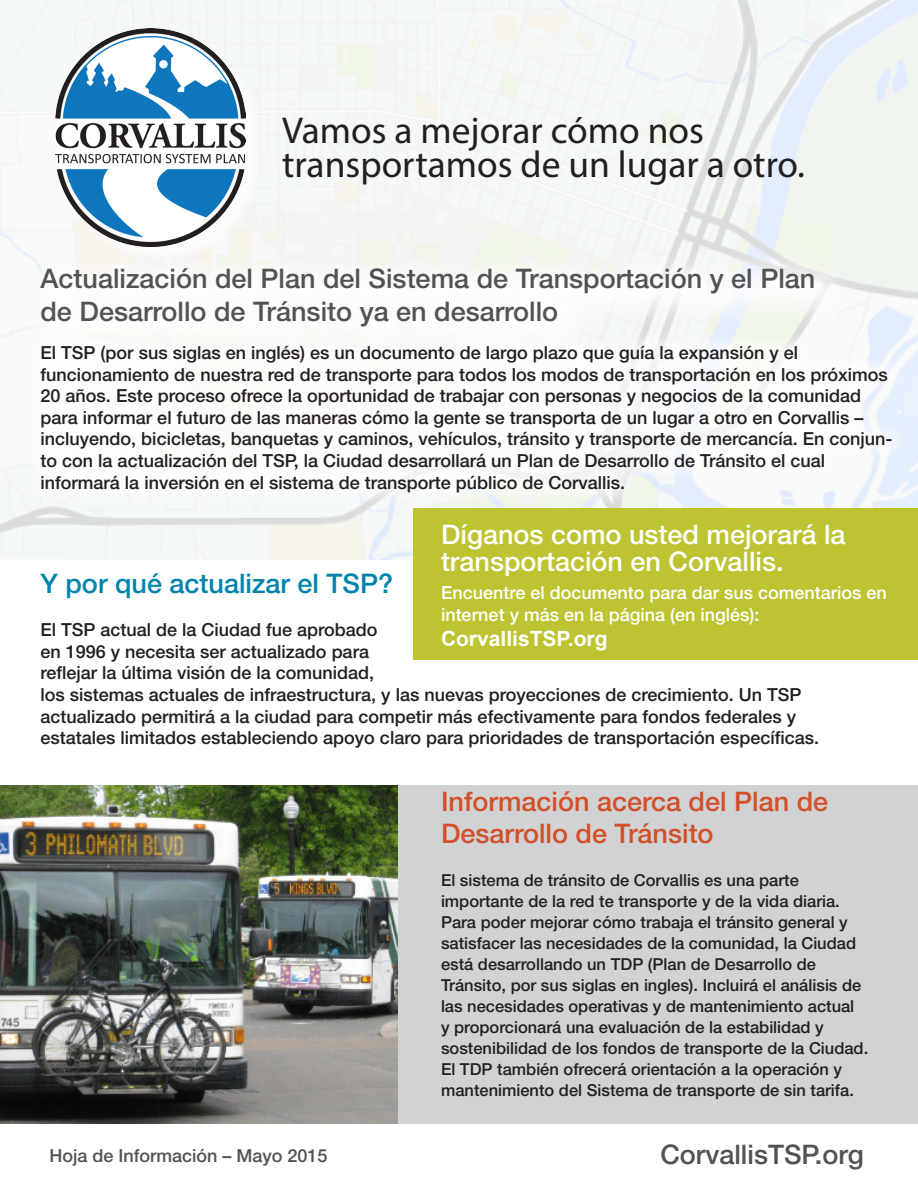
<style>
.page{position:relative;width:918px;height:1188px;background:#fff}
.page>*{position:absolute;margin:0;border:0;box-sizing:border-box;transform-origin:0 0}
.t1{font:37.5px/34.5px "Myriad Pro";color:#231f20}
.t2{font:500 27px/32.4px "Helvetica Neue LT Std";color:#535355}
.t3{font:500 27px/27px "Helvetica Neue LT Std";color:#fff}
.t4{font:500 27px/32.4px "Helvetica Neue LT Std";color:#d35029}
.t5{font:500 27px "Helvetica Neue LT Std";color:#0084ae}
.t6{font:700 21px "Arial";color:#fff}
.t7{font:500 18px/21.6px "Helvetica Neue LT Std";color:#231f20}
.t8{font:500 18px/21.6px "Helvetica Neue LT Std";color:#fff}
.t9{font:500 18px "Helvetica Neue LT Std";color:#535355}
.t10{font:500 16.5px/21px "Helvetica Neue LT Std";color:#231f20}
</style>
<div class="page">
<img style="left:0;top:0;width:918px;height:560px">
<div style="left:0;top:785px;width:918px;height:339px;background:#d1d2d4"></div>
<img style="left:0;top:785px;width:397px;height:338px">
<div style="left:414px;top:509px;width:504px;height:151px;background:#bdc331"></div>
<div style="left:58px;top:31px;width:205px;height:234px;background:#f6f9f8"></div>
<img style="left:56px;top:28px;width:190px;height:218px">
<div style="left:20px;top:247px;width:834px;height:119px;background:#fff;opacity:.75"></div>
<div style="left:44px;top:271px;width:789px;height:74px;background:#fff"></div>
<div style="left:23px;top:328px;width:886px;height:182px;background:#fff"></div>
<p class="t1" style="left:282px;top:112px;width:524px">Vamos a mejorar cómo nos transportamos de un lugar a otro.</p>
<p class="t2" style="left:40px;top:262px;width:776px">Actualización del Plan del Sistema de Transportación y el Plan de Desarrollo de Tránsito ya en desarrollo</p>
<p class="t7" style="left:41px;top:342px;width:854px">El TSP (por sus siglas en inglés) es un documento de largo plazo que guía la expansión y el funcionamiento de nuestra red de transporte para todos los modos de transportación en los próximos 20 años. Este proceso ofrece la oportunidad de trabajar con personas y negocios de la comunidad para informar el futuro de las maneras cómo la gente se transporta de un lugar a otro en Corvallis – incluyendo, bicicletas, banquetas y caminos, vehículos, tránsito y transporte de mercancía. En conjun&shy;to con la actualización del TSP, la Ciudad desarrollará un Plan de Desarrollo de Tránsito el cual informará la inversión en el sistema de transporte público de Corvallis.</p>
<p class="t3" style="left:441px;top:520px;width:406px">Díganos como usted mejorará la transportación en Corvallis.</p>
<p class="t8" style="left:441px;top:582px;width:447px">Encuentre el documento para dar sus comentarios en internet y más en la página (en inglés):</p>
<p class="t6" style="left:441px;top:624px;width:168px">CorvallisTSP.org</p>
<p class="t5" style="left:40px;top:567px;width:354px">Y por qué actualizar el TSP?</p>
<p class="t7" style="left:40px;top:619px;width:339px">El TSP actual de la Ciudad fue aprobado</p>
<p class="t7" style="left:40px;top:640px;width:780px">en 1996 y necesita ser actualizado para<br>reflejar la última visión de la comunidad,<br>los sistemas actuales de infraestructura, y las nuevas proyecciones de crecimiento. Un TSP actualizado permitirá a la ciudad para competir más efectivamente para fondos federales y estatales limitados estableciendo apoyo claro para prioridades de transportación específicas.</p>
<p class="t9" style="left:50px;top:1145px;width:280px">Hoja de Información – Mayo 2015</p>
<p class="t4" style="left:441px;top:785px;width:389px">Información acerca del Plan de<br>Desarrollo de Tránsito</p>
<p class="t10" style="left:441px;top:870px;width:429px">El sistema de tránsito de Corvallis es una parte importante de la red te transporte y de la vida diaria.<br>Para poder mejorar cómo trabaja el tránsito general y satisfacer las necesidades de la comunidad, la Ciudad está desarrollando un TDP (Plan de Desarrollo de Tránsito, por sus siglas en ingles). Incluirá el análisis de las necesidades operativas y de mantenimiento actual<br>y proporcionará una evaluación de la estabilidad y sostenibilidad de los fondos de transporte de la Ciudad.<br>El TDP también ofrecerá orientación a la operación y mantenimiento del Sistema de transporte de sin tarifa.</p>
<p class="t2" style="left:660px;top:1138px;width:205px">CorvallisTSP.org</p>
</div>
